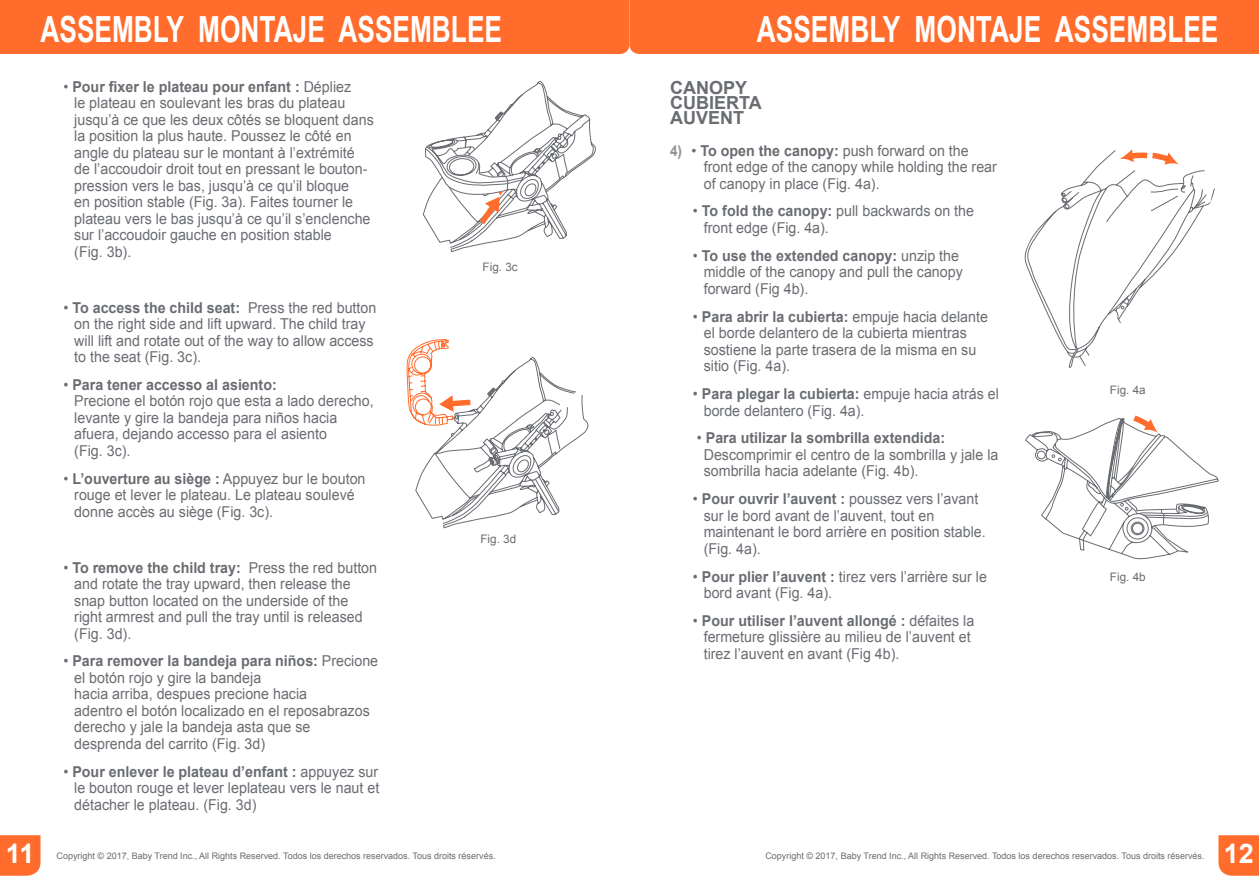
<style>
.page{position:relative;width:1259px;height:893px;background:#fff}
.page>*{position:absolute;margin:0;border:0;box-sizing:border-box;transform-origin:0 0}
.t1{font:700 36px "Arial";color:#fff;scale:.73 1}
.t2{font:700 27px "Arial";color:#fff}
.t3{font:700 18px/15px "Arial";color:#696c71}
.t4{font:15px/16.5px "Arial";color:#696c71;scale:.95 1}
.t5{font:11.7px "Arial";color:#696c71}
.t6{font:9px "Arial";color:#696c71}
.s1{font-weight:700}
.s2{font-weight:700;color:#8e9195}
</style>
<div class="page">
<div style="left:0;top:835px;width:40px;height:41px;background:#ff6c2c"></div>
<div style="left:0;top:0;width:1259px;height:54px;background:#ff6c2c"></div>
<svg style="left:1218px;top:835px;width:41px;height:41px;background:#ff7235"></svg>
<svg style="left:422px;top:81px;width:174px;height:172px"></svg>
<svg style="left:406px;top:339px;width:182px;height:190px"></svg>
<svg style="left:1025px;top:416px;width:193px;height:144px"></svg>
<svg style="left:1024px;top:149px;width:191px;height:219px"></svg>
<h1 class="t1" style="left:40px;top:9px;width:634px">ASSEMBLY MONTAJE ASSEMBLEE</h1>
<h1 class="t1" style="left:757px;top:9px;width:634px">ASSEMBLY MONTAJE ASSEMBLEE</h1>
<p class="t4" style="left:74px;top:79px;width:317px;text-indent:-11px">• <span class="s1">Pour fixer le plateau pour enfant :</span> Dépliez<br>le plateau en soulevant les bras du plateau jusqu’à ce que les deux côtés se bloquent dans la position la plus haute. Poussez le côté en angle du plateau sur le montant à l’extrémité de l’accoudoir droit tout en pressant le bouton&shy;pression vers le bas, jusqu’à ce qu’il bloque<br>en position stable (Fig. 3a). Faites tourner le plateau vers le bas jusqu’à ce qu’il s’enclenche sur l’accoudoir gauche en position stable<br>(Fig. 3b).</p>
<p class="t3" style="left:670px;top:80px;width:93px">CANOPY<br>CUBIERTA<br>AUVENT</p>
<p class="t4" style="left:704px;top:142px;width:310px;text-indent:-34px"><span class="s2">4)</span> • <span class="s1">To open the canopy:</span> push forward on the front edge of the canopy while holding the rear of canopy in place (Fig. 4a).</p>
<p class="t4" style="left:704px;top:203px;width:286px;text-indent:-11px">• <span class="s1">To fold the canopy:</span> pull backwards on the front edge (Fig. 4a).</p>
<p class="t4" style="left:704px;top:247px;width:274px;text-indent:-11px">• <span class="s1">To use the extended canopy:</span> unzip the middle of the canopy and pull the canopy forward (Fig 4b).</p>
<p class="t4" style="left:704px;top:308px;width:301px;text-indent:-11px">• <span class="s1">Para abrir la cubierta:</span> empuje hacia delante el borde delantero de la cubierta mientras sostiene la parte trasera de la misma en su sitio (Fig. 4a).</p>
<p class="t4" style="left:704px;top:386px;width:312px;text-indent:-11px">• <span class="s1">Para plegar la cubierta:</span> empuje hacia atrás el borde delantero (Fig. 4a).</p>
<p class="t4" style="left:704px;top:430px;width:312px;text-indent:-7px">• <span class="s1">Para utilizar la sombrilla extendida:<br></span>Descomprimir el centro de la sombrilla y jale la sombrilla hacia adelante (Fig. 4b).</p>
<p class="t4" style="left:704px;top:491px;width:298px;text-indent:-11px">• <span class="s1">Pour ouvrir l’auvent :</span> poussez vers l’avant sur le bord avant de l’auvent, tout en maintenant le bord arrière en position stable. (Fig. 4a).</p>
<p class="t4" style="left:704px;top:568px;width:300px;text-indent:-11px">• <span class="s1">Pour plier l’auvent :</span> tirez vers l’arrière sur le bord avant (Fig. 4a).</p>
<p class="t4" style="left:704px;top:612px;width:286px;text-indent:-11px">• <span class="s1">Pour utiliser l’auvent allongé :</span> défaites la fermeture glissière au milieu de l’auvent et tirez l’auvent en avant (Fig 4b).</p>
<p class="t5" style="left:482px;top:260px;width:37px">Fig. 3c</p>
<p class="t4" style="left:74px;top:299px;width:319px;text-indent:-11px">• <span class="s1">To access the child seat:</span> Press the red button on the right side and lift upward. The child tray will lift and rotate out of the way to allow access to the seat (Fig. 3c).</p>
<p class="t4" style="left:74px;top:377px;width:317px;text-indent:-11px">• <span class="s1">Para tener accesso al asiento:<br></span>Precione el botón rojo que esta a lado derecho, levante y gire la bandeja para niños hacia afuera, dejando accesso para el asiento<br>(Fig. 3c).</p>
<p class="t4" style="left:74px;top:470px;width:308px;text-indent:-11px">• <span class="s1">L’ouverture au siège :</span> Appuyez bur le bouton rouge et lever le plateau. Le plateau soulevé donne accès au siège (Fig. 3c).</p>
<p class="t5" style="left:1110px;top:383px;width:37px">Fig. 4a</p>
<p class="t5" style="left:480px;top:531px;width:37px">Fig. 3d</p>
<p class="t4" style="left:74px;top:559px;width:320px;text-indent:-11px">• <span class="s1">To remove the child tray:</span> Press the red button and rotate the tray upward, then release the snap button located on the underside of the right armrest and pull the tray until is released (Fig. 3d).</p>
<p class="t4" style="left:74px;top:653px;width:321px;text-indent:-11px">• <span class="s1">Para remover la bandeja para niños:</span> Precione el botón rojo y gire la bandeja<br>hacia arriba, despues precione hacia<br>adentro el botón localizado en el reposabrazos derecho y jale la bandeja asta que se desprenda del carrito (Fig. 3d)</p>
<p class="t4" style="left:74px;top:763px;width:323px;text-align:justify;text-indent:-11px">• <span class="s1">Pour enlever le plateau d’enfant :</span> appuyez sur le bouton rouge et lever leplateau vers le naut et détacher le plateau. (Fig. 3d)</p>
<p class="t5" style="left:1110px;top:569px;width:37px">Fig. 4b</p>
<h2 class="t2" style="left:6px;top:839px;width:30px">11</h2>
<p class="t6" style="left:57px;top:850px;width:441px">Copyright © 2017, Baby Trend Inc., All Rights Reserved. Todos los derechos reservados. Tous droits réservés.</p>
<p class="t6" style="left:765px;top:850px;width:441px">Copyright © 2017, Baby Trend Inc., All Rights Reserved. Todos los derechos reservados. Tous droits réservés.</p>
<h2 class="t2" style="left:1223px;top:839px;width:32px">12</h2>
</div>
